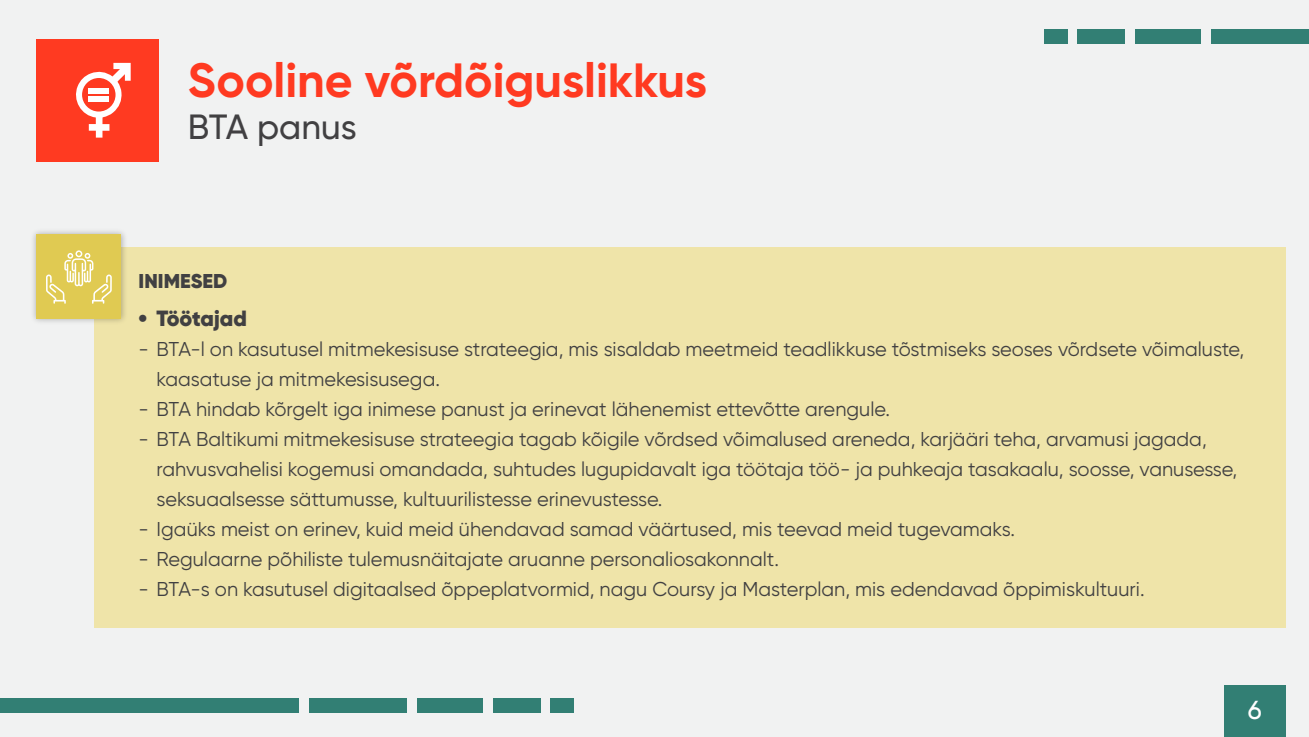
<style>
.page{position:relative;width:1309px;height:737px;background:#f1f2f2}
.page>*{position:absolute;margin:0;border:0;box-sizing:border-box;transform-origin:0 0}
.t1{font:700 48px "Gilroy";color:#ff3a21}
.t2{font:500 35px "Gilroy";color:#414042}
.t3{font:500 26px "Gilroy";color:#fff}
.t4{font:900 22px "Gilroy";letter-spacing:-.01em;color:#414042}
.t5{font:20px/30px "Gilroy";color:#414042}
.t6{font:900 20px "Gilroy";color:#414042}
</style>
<div class="page">
<div style="left:1224px;top:686px;width:61px;height:51px;background:#327f74"></div>
<div style="left:0;top:698px;width:299px;height:15px;background:#327f74"></div>
<div style="left:309px;top:698px;width:98px;height:15px;background:#327f74"></div>
<div style="left:417px;top:698px;width:66px;height:15px;background:#327f74"></div>
<div style="left:493px;top:698px;width:47px;height:15px;background:#327f74"></div>
<div style="left:551px;top:698px;width:23px;height:15px;background:#327f74"></div>
<div style="left:1211px;top:29px;width:98px;height:15px;background:#327f74"></div>
<div style="left:1135px;top:29px;width:66px;height:15px;background:#327f74"></div>
<div style="left:1078px;top:29px;width:47px;height:15px;background:#327f74"></div>
<div style="left:1044px;top:29px;width:23px;height:15px;background:#327f74"></div>
<div style="left:94px;top:247px;width:1191px;height:381px;background:#efe4a9"></div>
<img style="left:33px;top:231px;width:92px;height:91px">
<div style="left:37px;top:235px;width:84px;height:84px;background:#e0ca52"></div>
<svg style="left:46px;top:250px;width:66px;height:54px"></svg>
<div style="left:37px;top:39px;width:122px;height:122px;background:#ff3a21"></div>
<svg style="left:76px;top:63px;width:55px;height:75px"></svg>
<div style="left:89px;top:88px;width:20px;height:5px;background:#fff"></div>
<div style="left:89px;top:97px;width:20px;height:5px;background:#fff"></div>
<h1 class="t1" style="left:188px;top:50px;width:521px">Sooline võrdõiguslikkus</h1>
<h2 class="t2" style="left:188px;top:105px;width:170px">BTA panus</h2>
<p class="t6" style="left:139px;top:268px;width:90px">INIMESED</p>
<p class="t4" style="left:139px;top:304px;width:110px">• Töötajad</p>
<p class="t5" style="left:157px;top:333px;width:1089px;text-indent:-18px">- BTA-l on kasutusel mitmekesisuse strateegia, mis sisaldab meetmeid teadlikkuse tõstmiseks seoses võrdsete võimaluste, kaasatuse ja mitmekesisusega.</p>
<p class="t5" style="left:139px;top:393px;width:753px">- BTA hindab kõrgelt iga inimese panust ja erinevat lähenemist ettevõtte arengule.</p>
<p class="t5" style="left:157px;top:423px;width:1082px;text-indent:-18px">- BTA Baltikumi mitmekesisuse strateegia tagab kõigile võrdsed võimalused areneda, karjääri teha, arvamusi jagada, rahvusvahelisi kogemusi omandada, suhtudes lugupidavalt iga töötaja töö- ja puhkeaja tasakaalu, soosse, vanusesse, seksuaalsesse sättumusse, kultuurilistesse erinevustesse.</p>
<p class="t5" style="left:139px;top:513px;width:878px">- Igaüks meist on erinev, kuid meid ühendavad samad väärtused, mis teevad meid tugevamaks.</p>
<p class="t5" style="left:139px;top:543px;width:642px">- Regulaarne põhiliste tulemusnäitajate aruanne personaliosakonnalt.</p>
<p class="t5" style="left:139px;top:573px;width:1007px">- BTA-s on kasutusel digitaalsed õppeplatvormid, nagu Coursy ja Masterplan, mis edendavad õppimiskultuuri.</p>
<h3 class="t3" style="left:1248px;top:694px;width:15px">6</h3>
</div>
